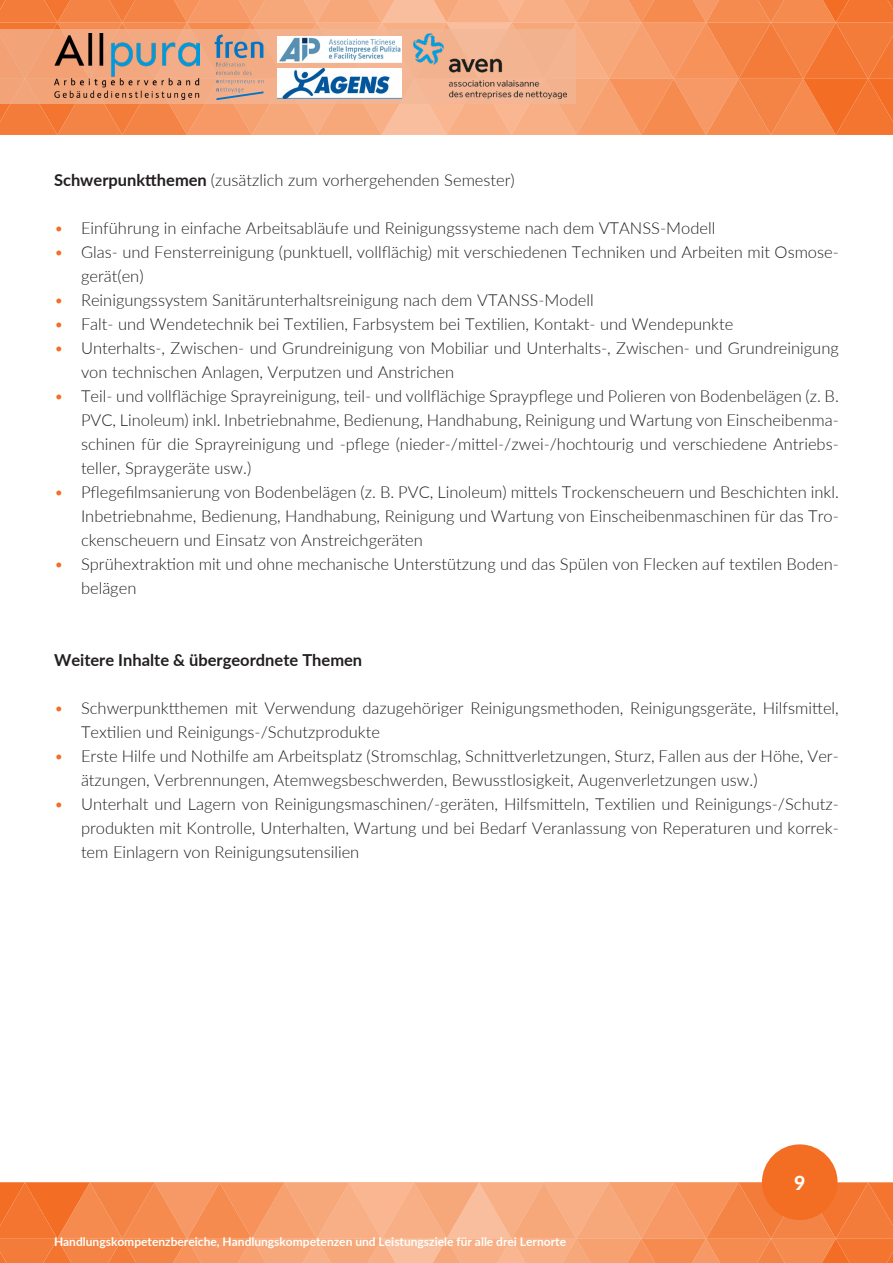
<style>
.page{position:relative;width:893px;height:1263px;background:#fff}
.page>*{position:absolute;margin:0;border:0;box-sizing:border-box;transform-origin:0 0}
.t1{font:800 19.5px "Lato";color:#fffefa}
.Zwischenüberschrift_2__Ebene{font:300 16.5px/24px "Lato";color:#231f20}
.Zwischenüberschrift_2__Ebene-2{font:700 16.5px "Lato";color:#231f20}
.t2{font:700 12px "Lato";color:#fffefa}
.s1{font-weight:700}
.s2{color:#f36e23}
</style>
<div class="page">
<svg style="left:0;top:1182px;width:893px;height:81px;background:#f59763"></svg>
<div style="left:762px;top:1144px;width:75px;height:76px;background:#f36e23;border-radius:50%"></div>
<svg style="left:0;top:0;width:893px;height:135px;background:#f19969"></svg>
<img style="left:277px;top:36px;width:125px;height:27px">
<img style="left:277px;top:68px;width:125px;height:30px">
<img style="left:54px;top:34px;width:146px;height:65px">
<p class="Zwischenüberschrift_2__Ebene" style="left:54px;top:167px;width:462px"><span class="s1">Schwerpunktthemen</span> (zusätzlich zum vorhergehenden Semester)</p>
<p class="Zwischenüberschrift_2__Ebene" style="left:54px;top:215px;width:663px"><span class="s2">•</span> Einfü hrung in einfache Arbeitsabläufe und Reinigungssysteme nach dem VTANSS-Modell</p>
<p class="Zwischenüberschrift_2__Ebene" style="left:81px;top:239px;width:759px;text-indent:-27px"><span class="s2">•</span> Glas- und Fensterreinigung (punktuell, vollflächig) mit verschiedenen Techniken und Arbeiten mit Osmose&shy;gerät(en)</p>
<p class="Zwischenüberschrift_2__Ebene" style="left:54px;top:287px;width:541px"><span class="s2">•</span> Reinigungssystem Sanitärunterhaltsreinigung nach dem VTANSS-Modell</p>
<p class="Zwischenüberschrift_2__Ebene" style="left:54px;top:311px;width:681px"><span class="s2">•</span> Falt- und Wendetechnik bei Textilien, Farbsystem bei Textilien, Kontakt- und Wendepunkte</p>
<p class="Zwischenüberschrift_2__Ebene" style="left:81px;top:335px;width:759px;text-indent:-27px"><span class="s2">•</span> Unterhalts-, Zwischen- und Grundreinigung von Mobiliar und Unterhalts-, Zwischen- und Grundreinigung von technischen Anlagen, Verputzen und Anstrichen</p>
<p class="Zwischenüberschrift_2__Ebene" style="left:81px;top:383px;width:759px;text-align:justify;text-indent:-27px"><span class="s2">•</span> Teil- und vollflächige Sprayreinigung, teil- und vollflächige Spraypflege und Polieren von Bodenbelägen (z. B.<br>PVC, Linoleum) inkl. Inbetriebnahme, Bedienung, Handhabung, Reinigung und Wartung von Einscheibenma&shy;schinen fü r die Sprayreinigung und -pflege (nieder-/mittel-/zwei-/hochtourig und verschiedene Antriebs&shy;teller, Spraygeräte usw.)</p>
<p class="Zwischenüberschrift_2__Ebene" style="left:81px;top:479px;width:759px;text-align:justify;text-indent:-27px"><span class="s2">•</span> Pflegefilmsanierung von Bodenbelägen (z. B. PVC, Linoleum) mittels Trockenscheuern und Beschichten inkl.<br>Inbetriebnahme, Bedienung, Handhabung, Reinigung und Wartung von Einscheibenmaschinen fü r das Tro&shy;ckenscheuern und Einsatz von Anstreichgeräten</p>
<p class="Zwischenüberschrift_2__Ebene" style="left:81px;top:551px;width:759px;text-indent:-27px"><span class="s2">•</span> Sprü hextraktion mit und ohne mechanische Unterstützung und das Spü len von Flecken auf textilen Boden&shy;belägen</p>
<p class="Zwischenüberschrift_2__Ebene-2" style="left:54px;top:647px;width:310px">Weitere Inhalte &amp; übergeordnete Themen</p>
<p class="Zwischenüberschrift_2__Ebene" style="left:81px;top:695px;width:759px;text-indent:-27px"><span class="s2">•</span> Schwerpunktthemen mit Verwendung dazugehöriger Reinigungsmethoden, Reinigungsgeräte, Hilfsmittel,<br>Textilien und Reinigungs-/Schutzprodukte</p>
<p class="Zwischenüberschrift_2__Ebene" style="left:81px;top:743px;width:759px;text-indent:-27px"><span class="s2">•</span> Erste Hilfe und Nothilfe am Arbeitsplatz (Stromschlag, Schnittverletzungen, Sturz, Fallen aus der Höhe, Ver&shy;ätzungen, Verbrennungen, Atemwegsbeschwerden, Bewusstlosigkeit, Augenverletzungen usw.)</p>
<p class="Zwischenüberschrift_2__Ebene" style="left:81px;top:791px;width:759px;text-align:justify;text-indent:-27px"><span class="s2">•</span> Unterhalt und Lagern von Reinigungsmaschinen/-geräten, Hilfsmitteln, Textilien und Reinigungs-/Schutz&shy;produkten mit Kontrolle, Unterhalten, Wartung und bei Bedarf Veranlassung von Reperaturen und korrek&shy;tem Einlagern von Reinigungsutensilien</p>
<p class="t2" style="left:54px;top:1233px;width:514px">Handlungskompetenzbereiche, Handlungskompetenzen und Leistungsziele für alle drei Lernorte</p>
<p class="t1" style="left:794px;top:1168px;width:13px">9</p>
</div>
